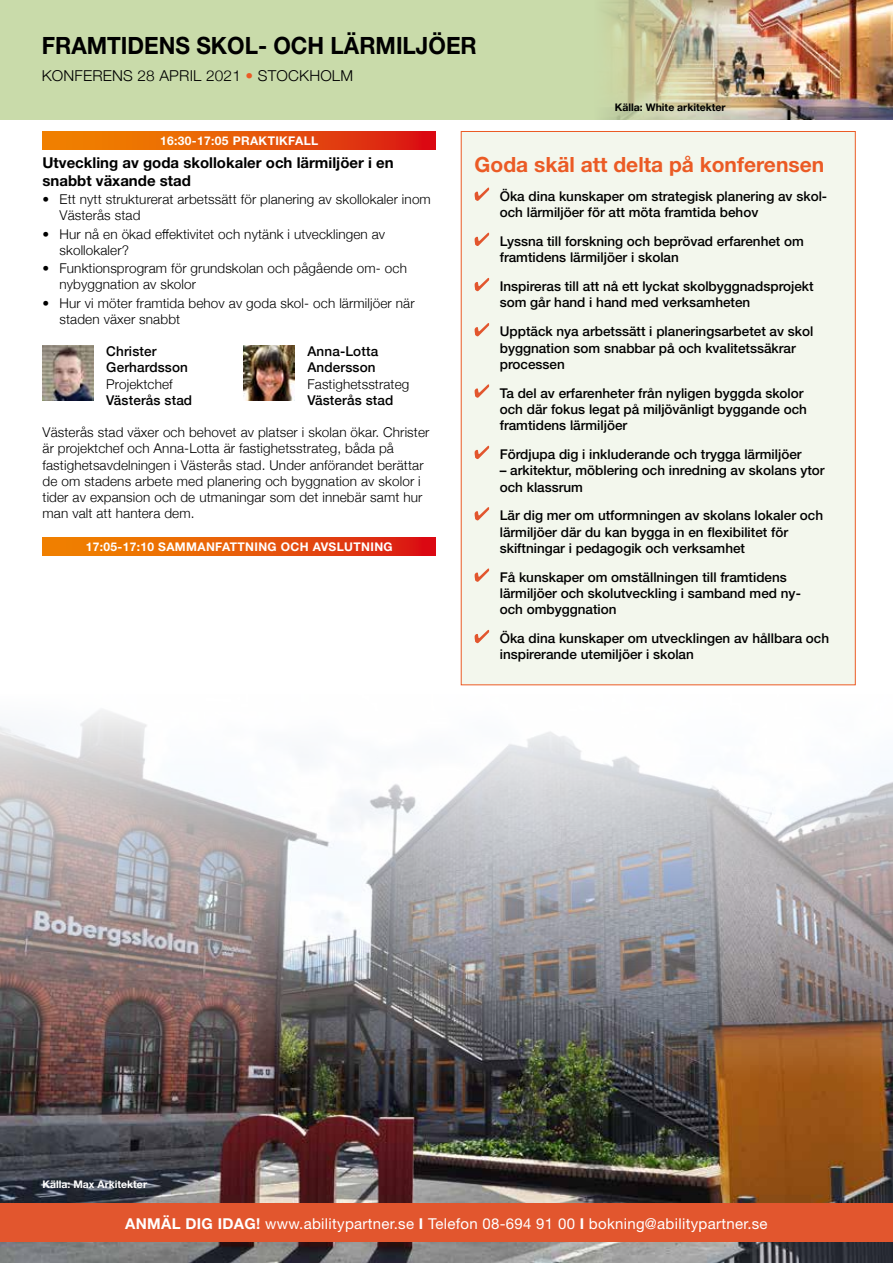
<style>
.page{position:relative;width:893px;height:1263px;background:#fff}
.page>*{position:absolute;margin:0;border:0;box-sizing:border-box;transform-origin:0 0}
.t1{font:700 23.85px "Helvetica Neue LT Std";color:#000;scale:.94 1}
.t2{font:700 21px "Helvetica Neue LT Std";color:#eb5b25}
.t3{font:15px "Helvetica Neue LT Std";letter-spacing:.02em;color:#fff}
.t4{font:700 15px/18px "Helvetica Neue LT Std";color:#000}
.t5{font:300 15px "Helvetica Neue";letter-spacing:.01em;color:#000}
.t6{font:500 13.5px/16.2px "Helvetica Neue LT Std";color:#000}
.t7{font:300 13.5px/16.2px "Helvetica Neue";letter-spacing:.01em;color:#000}
.t8{font:500 13.5px/16.2px "Helvetica Neue";letter-spacing:.01em;color:#000}
.t9{font:700 12px "Helvetica Neue LT Std";letter-spacing:.03em;color:#fff}
.t10{font:700 10.5px "Helvetica Neue LT Std";color:#000}
.t11{font:700 10.5px "Helvetica Neue LT Std";color:#fff}
.s1{color:#eb5b25}
.s2{font-weight:700}
</style>
<div class="page">
<img style="left:0;top:709px;width:893px;height:554px">
<svg style="left:43px;top:131px;width:393px;height:19px;background:#e65509"></svg>
<svg style="left:43px;top:537px;width:393px;height:19px;background:#e65509"></svg>
<div style="left:0;top:1203px;width:893px;height:39px;background:#e2562e"></div>
<img style="left:43px;top:345px;width:51px;height:56px">
<img style="left:244px;top:345px;width:51px;height:56px">
<div style="left:0;top:0;width:893px;height:119px;background:#c9dbaa"></div>
<img style="left:604px;top:0;width:289px;height:119px">
<div style="left:461px;top:131px;width:395px;height:554px;background:#f3f7ed;border:1px solid #eb5b25"></div>
<svg style="left:475px;top:188px;width:14px;height:13px"></svg>
<svg style="left:475px;top:233px;width:14px;height:13px"></svg>
<svg style="left:475px;top:278px;width:14px;height:13px"></svg>
<svg style="left:475px;top:323px;width:14px;height:13px"></svg>
<svg style="left:475px;top:384px;width:14px;height:14px"></svg>
<svg style="left:475px;top:446px;width:14px;height:13px"></svg>
<svg style="left:475px;top:507px;width:14px;height:13px"></svg>
<svg style="left:475px;top:568px;width:14px;height:14px"></svg>
<svg style="left:475px;top:630px;width:14px;height:13px"></svg>
<h1 class="t1" style="left:42px;top:31px;width:464px">FRAMTIDENS SKOL- OCH LÄRMILJÖER</h1>
<p class="t5" style="left:42px;top:63px;width:313px">KONFERENS 28 APRIL 2021 <span class="s1">•</span> STOCKHOLM</p>
<p class="t10" style="left:615px;top:100px;width:112px">Källa: White arkitekter</p>
<p class="t9" style="left:160px;top:133px;width:160px">16:30-17:05 PRAKTIKFALL</p>
<p class="t4" style="left:43px;top:153px;width:353px">Utveckling av goda skollokaler och lärmiljöer i en snabbt växande stad</p>
<p class="t7" style="left:60px;top:190px;width:373px;text-indent:-17px">• Ett nytt strukturerat arbetssätt för planering av skollokaler inom<br>Västerås stad</p>
<p class="t7" style="left:60px;top:225px;width:327px;text-indent:-17px">• Hur nå en ökad effektivitet och nytänk i utvecklingen av skollokaler?</p>
<p class="t7" style="left:60px;top:259px;width:349px;text-indent:-17px">• Funktionsprogram för grundskolan och pågående om- och nybyggnation av skolor</p>
<p class="t7" style="left:60px;top:294px;width:357px;text-indent:-17px">• Hur vi möter framtida behov av goda skol- och lärmiljöer när staden växer snabbt</p>
<p class="t8" style="left:106px;top:342px;width:83px">Christer<br>Gerhardsson</p>
<p class="t7" style="left:106px;top:375px;width:68px">Projektchef</p>
<p class="t8" style="left:106px;top:391px;width:87px">Västerås stad</p>
<p class="t8" style="left:307px;top:342px;width:72px">Anna-Lotta<br>Andersson</p>
<p class="t7" style="left:307px;top:375px;width:103px">Fastighetsstrateg</p>
<p class="t8" style="left:307px;top:391px;width:87px">Västerås stad</p>
<p class="t7" style="left:43px;top:423px;width:388px">Västerås stad växer och behovet av platser i skolan ökar. Christer är projektchef och Anna-Lotta är fastighetsstrateg, båda på fastighetsavdelningen i Västerås stad. Under anförandet berättar de om stadens arbete med planering och byggnation av skolor i tider av expansion och de utmaningar som det innebär samt hur man valt att hantera dem.</p>
<p class="t9" style="left:86px;top:539px;width:309px">17:05-17:10 SAMMANFATTNING OCH AVSLUTNING</p>
<h2 class="t2" style="left:475px;top:151px;width:351px">Goda skäl att delta på konferensen</h2>
<p class="t6" style="left:500px;top:188px;width:329px">Öka dina kunskaper om strategisk planering av skol&shy;och lärmiljöer för att möta framtida behov</p>
<p class="t6" style="left:500px;top:233px;width:306px">Lyssna till forskning och beprövad erfarenhet om framtidens lärmiljöer i skolan</p>
<p class="t6" style="left:500px;top:278px;width:315px">Inspireras till att nå ett lyckat skolbyggnadsprojekt som går hand i hand med verksamheten</p>
<p class="t6" style="left:500px;top:323px;width:315px">Upptäck nya arbetssätt i planeringsarbetet av skol byggnation som snabbar på och kvalitetssäkrar processen</p>
<p class="t6" style="left:500px;top:385px;width:309px">Ta del av erfarenheter från nyligen byggda skolor och där fokus legat på miljövänligt byggande och framtidens lärmiljöer</p>
<p class="t6" style="left:500px;top:446px;width:303px">Fördjupa dig i inkluderande och trygga lärmiljöer</p>
<p class="t6" style="left:500px;top:462px;width:326px">– arkitektur, möblering och inredning av skolans ytor och klassrum</p>
<p class="t6" style="left:500px;top:507px;width:325px">Lär dig mer om utformningen av skolans lokaler och lärmiljöer där du kan bygga in en flexibilitet för skiftningar i pedagogik och verksamhet</p>
<p class="t6" style="left:500px;top:569px;width:303px">Få kunskaper om omställningen till framtidens lärmiljöer och skolutveckling i samband med ny&shy;och ombyggnation</p>
<p class="t6" style="left:500px;top:630px;width:331px">Öka dina kunskaper om utvecklingen av hållbara och inspirerande utemiljöer i skolan</p>
<p class="t11" style="left:43px;top:1177px;width:106px">Källa: Max Arkitekter</p>
<p class="t3" style="left:125px;top:1214px;width:644px"><span class="s2">ANMÄL DIG IDAG!</span> www.abilitypartner.se <span class="s2">I</span> Telefon 08-694 91 00 <span class="s2">I</span> bokning@abilitypartner.se</p>
</div>
